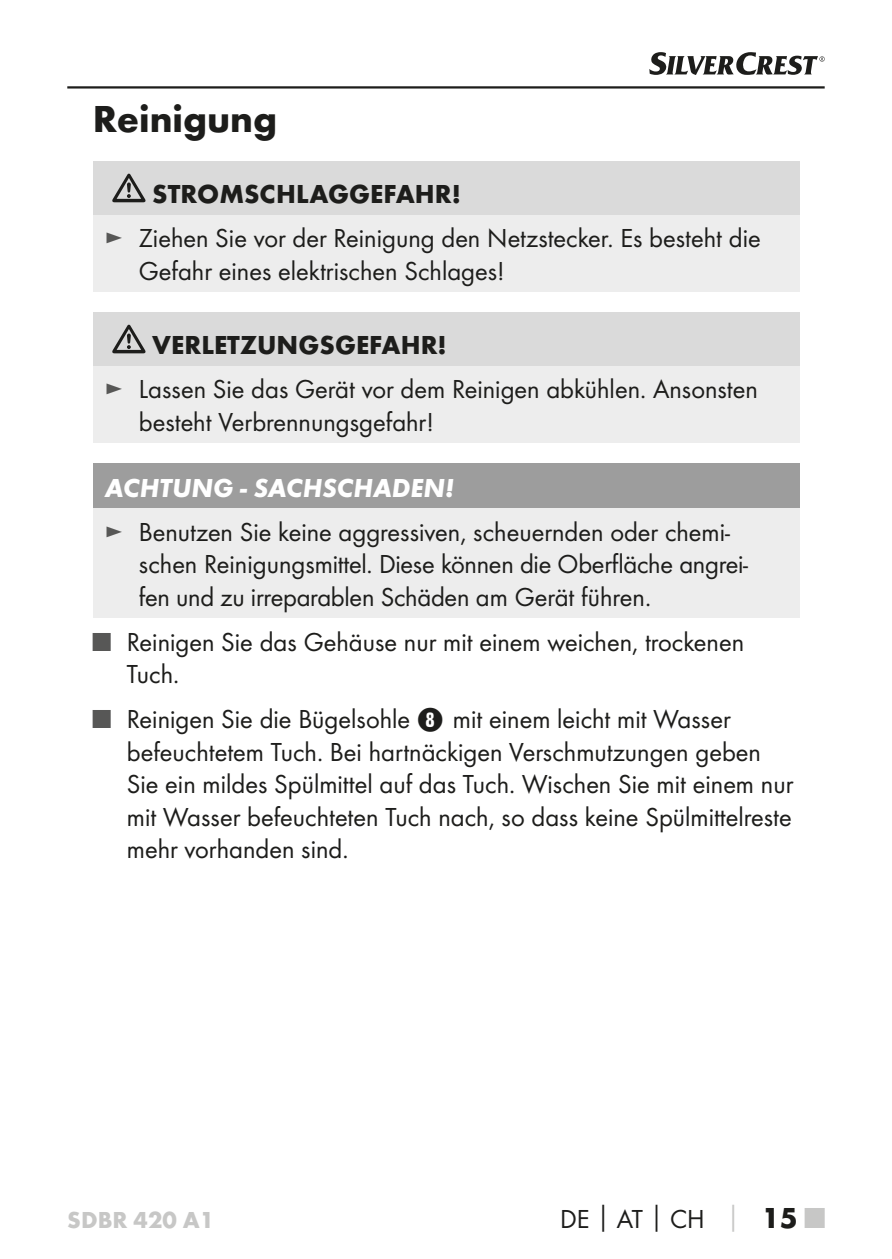
<style>
.page{position:relative;width:892px;height:1259px;background:#fff}
.page>*{position:absolute;margin:0;border:0;box-sizing:border-box;transform-origin:0 0}
.t1{font:700 39px "Futura";color:#1d1d1b}
.t2{font:27px/32.4px "Futura Boo";color:#1d1d1b}
.t3{font:700 27px "Futura";color:#1d1d1b}
.t4{font:italic 700 27px "Futura";color:#fff}
.t5{font:700 24px "Futura";color:#c7c7c6}
.s1{color:#575756}
.s2{font-family:"Hako PI Nummern"}
.s3{font-family:"Futura";font-weight:700}
.s4{font-family:"Futura";font-weight:700;color:#c7c7c6}
.s5{font-family:"Futura";font-weight:700;font-size:30px}
.s6{font-family:"Futura";font-weight:700;font-size:30px;color:#c7c7c6}
</style>
<div class="page">
<hr style="left:67px;top:86px;width:757px;height:3px;background:#1d1d1b">
<svg style="left:649px;top:52px;width:175px;height:23px"></svg>
<div style="left:93px;top:161px;width:706px;height:54px;background:#dadada"></div>
<div style="left:93px;top:215px;width:706px;height:77px;background:#ededed"></div>
<svg style="left:112px;top:174px;width:33px;height:28px"></svg>
<div style="left:93px;top:312px;width:706px;height:54px;background:#dadada"></div>
<div style="left:93px;top:366px;width:706px;height:77px;background:#ededed"></div>
<svg style="left:112px;top:325px;width:33px;height:28px"></svg>
<div style="left:93px;top:463px;width:706px;height:45px;background:#9d9d9d"></div>
<div style="left:93px;top:508px;width:706px;height:109px;background:#ededed"></div>
<h1 class="t1" style="left:93px;top:95px;width:186px">Reinigung</h1>
<p class="t3" style="left:152px;top:177px;width:310px">STROMSCHLAGGEFAHR!</p>
<p class="t2" style="left:139px;top:222px;width:623px;text-indent:-34px"><span class="s1">►</span> Ziehen Sie vor der Reinigung den Netzstecker. Es besteht die<br>Gefahr eines elektrischen Schlages!</p>
<p class="t3" style="left:152px;top:328px;width:296px">VERLETZUNGSGEFAHR!</p>
<p class="t2" style="left:139px;top:373px;width:620px;text-indent:-34px"><span class="s1">►</span> Lassen Sie das Gerät vor dem Reinigen abkühlen. Ansonsten besteht Verbrennungsgefahr!</p>
<p class="t4" style="left:105px;top:471px;width:351px">ACHTUNG - SACHSCHADEN!</p>
<p class="t2" style="left:139px;top:515px;width:610px;text-indent:-34px"><span class="s1">►</span> Benutzen Sie keine aggressiven, scheuernden oder chemi&shy;schen Reinigungsmittel. Diese können die Oberfläche angrei&shy;fen und zu irreparablen Schäden am Gerät führen.</p>
<p class="t2" style="left:127px;top:625px;width:618px;text-indent:-34px"><span class="s1">■</span> Reinigen Sie das Gehäuse nur mit einem weichen, trockenen<br>Tuch.</p>
<p class="t2" style="left:127px;top:703px;width:668px;text-indent:-34px"><span class="s1">■</span> Reinigen Sie die Bügelsohle <span class="s2">8</span> mit einem leicht mit Wasser befeuchtetem Tuch. Bei hartnäckigen Verschmutzungen geben Sie ein mildes Spülmittel auf das Tuch. Wischen Sie mit einem nur mit Wasser befeuchteten Tuch nach, so dass keine Spülmittelreste mehr vorhanden sind.</p>
<p class="t5" style="left:67px;top:1204px;width:148px">SDBR 420 A1</p>
<p class="t2" style="left:560px;top:1202px;width:266px">DE<span class="s3">│</span>AT<span class="s3">│</span>CH <span class="s4">│</span> <span class="s5">15</span> <span class="s6">■</span></p>
</div>
